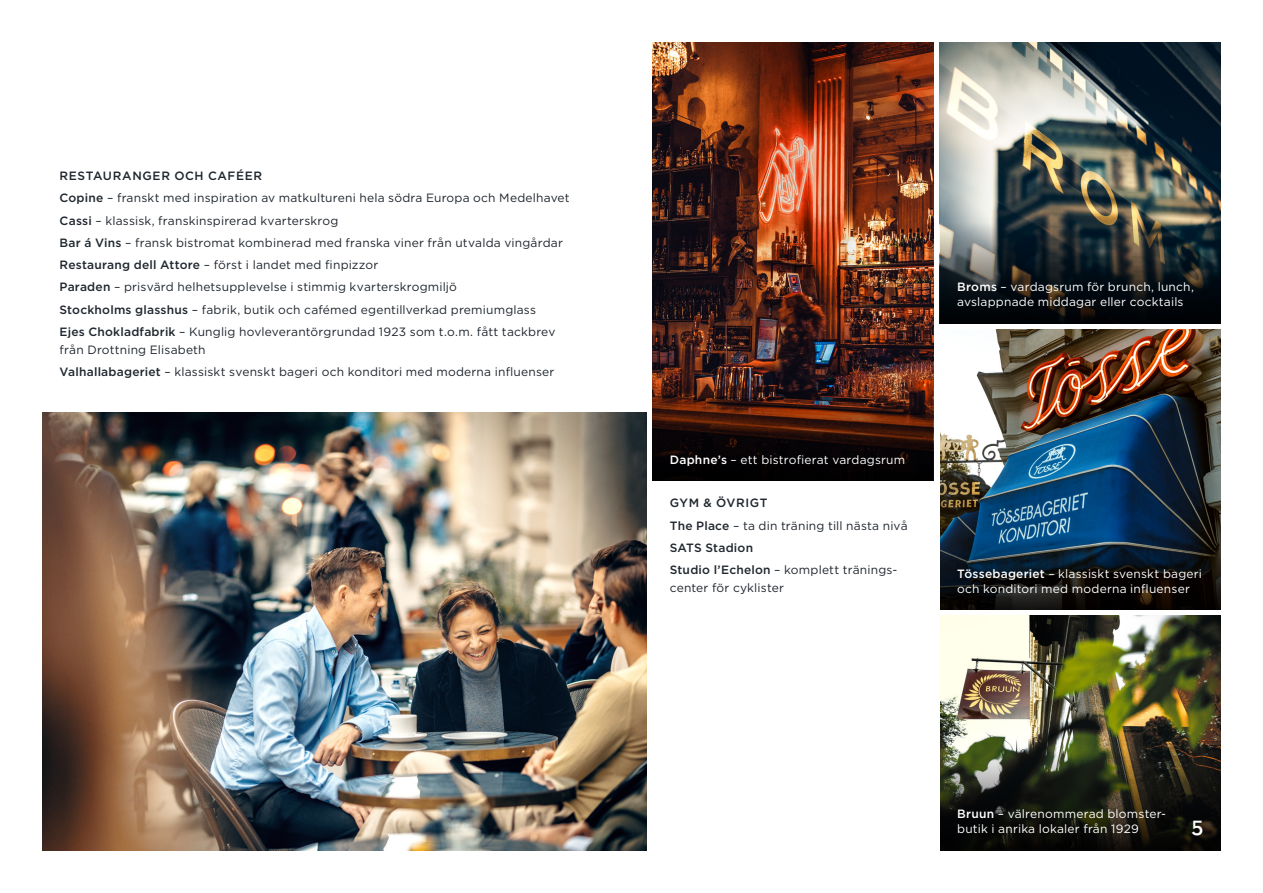
<style>
.page{position:relative;width:1263px;height:893px;background:#fff}
.page>*{position:absolute;margin:0;border:0;box-sizing:border-box;transform-origin:0 0}
.t1{font:600 24px "Neutraface 2 Text";color:#fff}
.t2{font:12px/18px "Gotham";letter-spacing:.015em;color:#1f262e}
.t3{font:12px/15px "Gotham";letter-spacing:.015em;color:#fff}
.t4{font:500 12px "Gotham";letter-spacing:.05em;color:#1f262e}
.t5{font:500 12px "Gotham";letter-spacing:.015em;color:#1f262e}
.s1{font-weight:500}
</style>
<div class="page">
<img style="left:653px;top:43px;width:280px;height:337px">
<img style="left:940px;top:616px;width:280px;height:134px">
<img style="left:43px;top:412px;width:604px;height:438px">
<img style="left:940px;top:43px;width:280px;height:180px">
<svg style="left:940px;top:223px;width:280px;height:100px;background:#21282a"></svg>
<svg style="left:653px;top:380px;width:280px;height:100px;background:#2e120a"></svg>
<svg style="left:940px;top:750px;width:280px;height:100px;background:#202116"></svg>
<img style="left:940px;top:329px;width:281px;height:281px">
<svg style="left:940px;top:537px;width:280px;height:73px;background:#0e1922"></svg>
<p class="t4" style="left:60px;top:168px;width:204px">RESTAURANGER OCH CAFÉER</p>
<p class="t2" style="left:60px;top:189px;width:512px"><span class="s1">Copine</span> – franskt med inspiration av matkultureni hela södra Europa och Medelhavet</p>
<p class="t2" style="left:60px;top:211px;width:280px"><span class="s1">Cassi</span> – klassisk, franskinspirerad kvarterskrog</p>
<p class="t2" style="left:60px;top:233px;width:505px"><span class="s1">Bar á Vins</span> – fransk bistromat kombinerad med franska viner från utvalda vingårdar</p>
<p class="t2" style="left:60px;top:256px;width:320px"><span class="s1">Restaurang dell Attore</span> – först i landet med finpizzor</p>
<p class="t2" style="left:60px;top:278px;width:399px"><span class="s1">Paraden</span> – prisvärd helhetsupplevelse i stimmig kvarterskrogmiljö</p>
<p class="t2" style="left:60px;top:300px;width:478px"><span class="s1">Stockholms glasshus</span> – fabrik, butik och cafémed egentillverkad premiumglass</p>
<p class="t2" style="left:60px;top:322px;width:497px"><span class="s1">Ejes Chokladfabrik</span> – Kunglig hovleverantörgrundad 1923 som t.o.m. fått tackbrev från Drottning Elisabeth</p>
<p class="t2" style="left:60px;top:363px;width:496px"><span class="s1">Valhallabageriet</span> – klassiskt svenskt bageri och konditori med moderna influenser</p>
<p class="t3" style="left:957px;top:279px;width:238px"><span class="s1">Broms</span> – vardagsrum för brunch, lunch, avslappnade middagar eller cocktails</p>
<p class="t3" style="left:670px;top:451px;width:237px"><span class="s1">Daphne’s</span> – ett bistrofierat vardagsrum</p>
<p class="t4" style="left:670px;top:495px;width:99px">GYM &amp; ÖVRIGT</p>
<p class="t2" style="left:670px;top:516px;width:239px"><span class="s1">The Place</span> – ta din träning till nästa nivå</p>
<p class="t5" style="left:670px;top:540px;width:85px">SATS Stadion</p>
<p class="t2" style="left:670px;top:561px;width:229px"><span class="s1">Studio l’Echelon</span> – komplett tränings&shy;center för cyklister</p>
<p class="t3" style="left:957px;top:566px;width:246px"><span class="s1">Tössebageriet</span> – klassiskt svenskt bageri och konditori med moderna influenser</p>
<p class="t3" style="left:957px;top:806px;width:210px"><span class="s1">Bruun</span> – välrenommerad blomster&shy;butik i anrika lokaler från 1929</p>
<h1 class="t1" style="left:1191px;top:810px;width:13px">5</h1>
</div>
